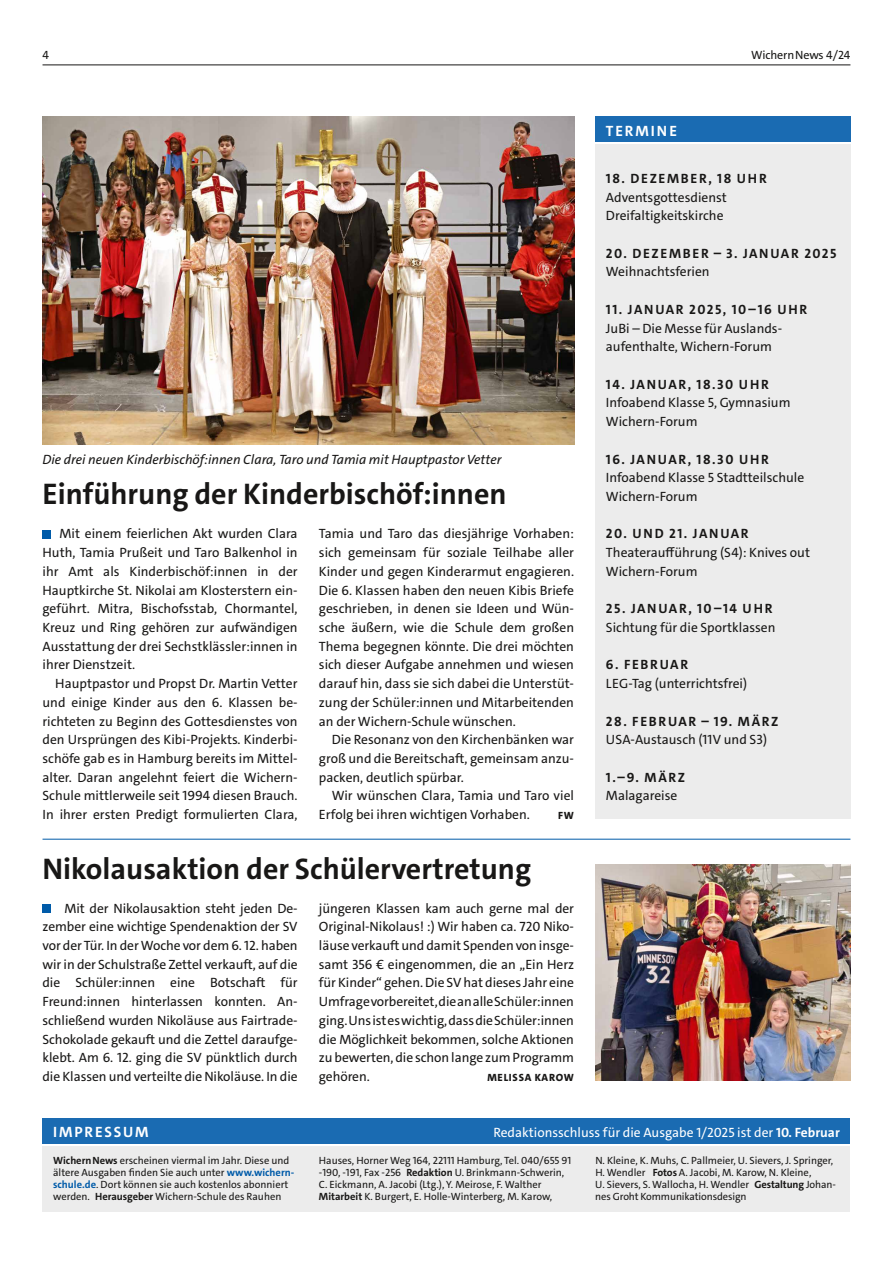
<style>
.page{position:relative;width:893px;height:1263px;background:#fff}
.page>*{position:absolute;margin:0;border:0;box-sizing:border-box;transform-origin:0 0}
.t1{font:700 30px "The Sans";color:#181716}
.t2{font:700 15px "The Sans";letter-spacing:.125em;color:#fff}
.t3{font:13.5px/18.8px "The Sans";color:#181716}
.t4{font:700 13.5px "The Sans";letter-spacing:.125em;color:#181716}
.t5{font:italic 13.5px "The Sans";color:#181716}
.t6{font:13.5px "The Sans";color:#fff}
.t7{font:12px "The Sans";letter-spacing:-.01em;color:#181716}
.t8{font:10.5px/12px "The Sans";color:#181716}
.t9{font:800 10.5px "The Sans";letter-spacing:.075em;color:#181716}
.s1{font-weight:700}
.s2{font-weight:700;color:#005ba9}
</style>
<div class="page">
<img style="left:43px;top:117px;width:531px;height:328px">
<div style="left:43px;top:1146px;width:807px;height:66px;background:#ececec"></div>
<div style="left:43px;top:1118px;width:807px;height:26px;background:#1a6bb2"></div>
<hr style="left:43px;top:65px;width:807px;height:1px;background:#181716">
<div style="left:595px;top:117px;width:255px;height:25px;background:#1a6bb2"></div>
<div style="left:595px;top:144px;width:255px;height:675px;background:#ececec"></div>
<div style="left:43px;top:530px;width:8px;height:8px;background:#005ba9"></div>
<div style="left:43px;top:904px;width:8px;height:8px;background:#005ba9"></div>
<hr style="left:43px;top:839px;width:807px;height:1px;background:#005ba9">
<img style="left:595px;top:864px;width:255px;height:217px">
<p class="t7" style="left:43px;top:47px;width:8px">4</p>
<p class="t7" style="left:751px;top:47px;width:101px">Wichern News 4/24</p>
<p class="t5" style="left:43px;top:450px;width:460px">Die drei neuen Kinderbischöf:innen Clara, Taro und Tamia mit Hauptpastor Vetter</p>
<h1 class="t1" style="left:43px;top:475px;width:466px">Einführung der Kinderbischöf:innen</h1>
<p class="t3" style="left:319px;top:524px;width:257px;text-align:justify">Tamia und Taro das diesjährige Vorhaben: sich gemeinsam für soziale Teilhabe aller Kinder und gegen Kinderarmut engagieren.<br>Die 6. Klassen haben den neuen Kibis Briefe geschrieben, in denen sie Ideen und Wün&shy;sche äußern, wie die Schule dem großen Thema begegnen könnte. Die drei möchten sich dieser Aufgabe annehmen und wiesen darauf hin, dass sie sich dabei die Unterstüt&shy;zung der Schüler:innen und Mitarbeitenden an der Wichern-Schule wünschen.</p>
<p class="t3" style="left:319px;top:730px;width:257px;text-align:justify;text-indent:13px">Die Resonanz von den Kirchenbänken war groß und die Bereitschaft, gemeinsam anzu&shy;packen, deutlich spürbar.</p>
<p class="t3" style="left:319px;top:786px;width:257px;text-indent:13px">Wir wünschen Clara, Tamia und Taro viel<br>Erfolg bei ihren wichtigen Vorhaben.</p>
<p class="t3" style="left:43px;top:524px;width:257px;text-align:justify;text-indent:17px">Mit einem feierlichen Akt wurden Clara Huth, Tamia Prußeit und Taro Balkenhol in ihr Amt als Kinderbischöf:innen in der Hauptkirche St. Nikolai am Klosterstern ein&shy;geführt. Mitra, Bischofsstab, Chormantel, Kreuz und Ring gehören zur aufwändigen Ausstattung der drei Sechstklässler:innen in ihrer Dienstzeit.</p>
<p class="t3" style="left:43px;top:674px;width:257px;text-align:justify;text-indent:13px">Hauptpastor und Propst Dr. Martin Vetter und einige Kinder aus den 6. Klassen be&shy;richteten zu Beginn des Gottesdienstes von den Ursprüngen des Kibi-Projekts. Kinderbi&shy;schöfe gab es in Hamburg bereits im Mittel&shy;alter. Daran angelehnt feiert die Wichern-Schule mittlerweile seit 1994 diesen Brauch.<br>In ihrer ersten Predigt formulierten Clara,</p>
<p class="t9" style="left:558px;top:809px;width:17px">FW</p>
<h1 class="t1" style="left:43px;top:849px;width:490px">Nikolausaktion der Schülervertretung</h1>
<p class="t3" style="left:319px;top:899px;width:257px;text-align:justify">jüngeren Klassen kam auch gerne mal der Original-Nikolaus! :) Wir haben ca. 720 Niko&shy;läuse verkauft und damit Spenden von insge&shy;samt 356 € eingenommen, die an „Ein Herz für Kinder“ gehen. Die SV hat dieses Jahr eine Umfrage vorbereitet, die an alle Schüler:innen ging. Uns ist es wichtig, dass die Schüler:innen die Möglichkeit bekommen, solche Aktionen zu bewerten, die schon lange zum Programm gehören.</p>
<p class="t3" style="left:43px;top:899px;width:257px;text-align:justify;text-indent:22px">Mit der Nikolausaktion steht jeden De&shy;zember eine wichtige Spendenaktion der SV vor der Tür. In der Woche vor dem 6. 12. haben wir in der Schulstraße Zettel verkauft, auf die die Schüler:innen eine Botschaft für Freund:innen hinterlassen konnten. An&shy;schließend wurden Nikoläuse aus Fairtrade-Schokolade gekauft und die Zettel daraufge&shy;klebt. Am 6. 12. ging die SV pünktlich durch die Klassen und verteilte die Nikoläuse. In die</p>
<p class="t9" style="left:487px;top:1071px;width:88px">MELISSA KAROW</p>
<p class="t2" style="left:606px;top:121px;width:73px">TERMINE</p>
<p class="t4" style="left:606px;top:170px;width:162px">18. DEZEMBER, 18 UHR</p>
<p class="t3" style="left:606px;top:188px;width:122px">Adventsgottesdienst<br>Dreifaltigkeitskirche</p>
<p class="t4" style="left:606px;top:244px;width:232px">20. DEZEMBER – 3. JANUAR 2025</p>
<p class="t3" style="left:606px;top:263px;width:105px">Weihnachtsferien</p>
<p class="t4" style="left:606px;top:301px;width:203px">11. JANUAR 2025, 10–16 UHR</p>
<p class="t3" style="left:606px;top:319px;width:178px">JuBi – Die Messe für Auslands&shy;aufenthalte, Wichern-Forum</p>
<p class="t4" style="left:606px;top:375px;width:165px">14. JANUAR, 18.30 UHR</p>
<p class="t3" style="left:606px;top:394px;width:186px">Infoabend Klasse 5, Gymnasium<br>Wichern-Forum</p>
<p class="t4" style="left:606px;top:450px;width:165px">16. JANUAR, 18.30 UHR</p>
<p class="t3" style="left:606px;top:468px;width:200px">Infoabend Klasse 5 Stadtteilschule<br>Wichern-Forum</p>
<p class="t4" style="left:606px;top:525px;width:144px">20. UND 21. JANUAR</p>
<p class="t3" style="left:606px;top:543px;width:206px">Theateraufführung (S4): Knives out<br>Wichern-Forum</p>
<p class="t4" style="left:606px;top:600px;width:168px">25. JANUAR, 10–14 UHR</p>
<p class="t3" style="left:606px;top:618px;width:171px">Sichtung für die Sportklassen</p>
<p class="t4" style="left:606px;top:656px;width:84px">6. FEBRUAR</p>
<p class="t3" style="left:606px;top:674px;width:143px">LEG-Tag (unterrichtsfrei)</p>
<p class="t4" style="left:606px;top:712px;width:174px">28. FEBRUAR – 19. MÄRZ</p>
<p class="t3" style="left:606px;top:730px;width:163px">USA-Austausch (11V und S3)</p>
<p class="t4" style="left:606px;top:768px;width:81px">1.–9. MÄRZ</p>
<p class="t3" style="left:606px;top:786px;width:73px">Malagareise</p>
<p class="t2" style="left:53px;top:1122px;width:97px">IMPRESSUM</p>
<p class="t8" style="left:53px;top:1154px;width:243px"><span class="s1">Wichern News</span> erscheinen viermal im Jahr. Diese und ältere Ausgaben finden Sie auch unter <span class="s2">www.wichern&shy;schule.de</span>. Dort können sie auch kostenlos abonniert werden. <span class="s1">Herausgeber</span> Wichern-Schule des Rauhen</p>
<p class="t6" style="left:493px;top:1124px;width:348px">Redaktionsschluss für die Ausgabe 1/2025 ist der <span class="s1">10. Februar</span></p>
<p class="t8" style="left:319px;top:1154px;width:254px">Hauses, Horner Weg 164, 22111 Hamburg, Tel. 040/655 91 -190, -191, Fax -256 <span class="s1">Redaktion</span> U. Brinkmann-Schwerin, C. Eickmann, A. Jacobi (Ltg.), Y. Meirose, F. Walther <span class="s1">Mitarbeit</span> K. Burgert, E. Holle-Winterberg, M. Karow,</p>
<p class="t8" style="left:595px;top:1154px;width:242px">N. Kleine, K. Muhs, C. Pallmeier, U. Sievers, J. Springer, H. Wendler <span class="s1">Fotos</span> A. Jacobi, M. Karow, N. Kleine,<br>U. Sievers, S. Wallocha, H. Wendler <span class="s1">Gestaltung</span> Johan&shy;nes Groht Kommunikationsdesign</p>
</div>
